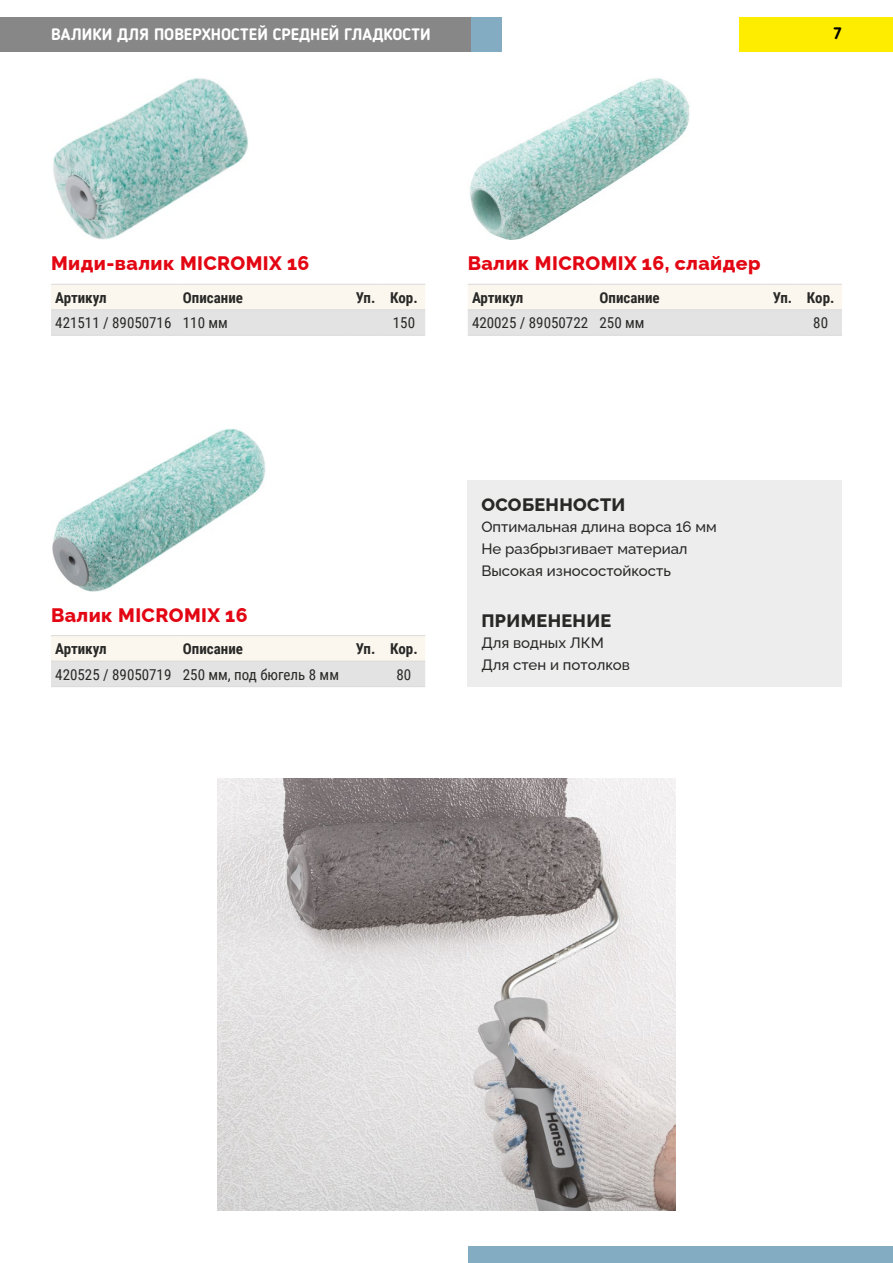
<style>
.page{position:relative;width:893px;height:1263px;background:#fff}
.page>*{position:absolute;margin:0;border:0;box-sizing:border-box;transform-origin:0 0}
.t1{font:800 19.5px "Raleway";letter-spacing:.02em;color:#e30613}
.t2{font:800 18px "Raleway";letter-spacing:.02em;color:#282827}
.t3{font:700 16.5px "Blogger Sans";color:#fff}
.t4{font:700 16.5px "Blogger Sans";color:#000}
.t5{font:500 15px/22.2px "Raleway";color:#282827}
.t6{font:15px "Roboto Condensed";color:#282827}
.t7{font:700 15px "Roboto Condensed";color:#282827}
</style>
<div class="page">
<div style="left:470px;top:17px;width:32px;height:34px;background:#83abc1"></div>
<div style="left:0;top:17px;width:470px;height:34px;background:#878787"></div>
<div style="left:469px;top:1246px;width:424px;height:17px;background:#83abc1"></div>
<div style="left:468px;top:481px;width:374px;height:206px;background:#ededed"></div>
<div style="left:740px;top:17px;width:153px;height:34px;background:#ffed00"></div>
<img style="left:53px;top:78px;width:195px;height:162px">
<img style="left:470px;top:78px;width:220px;height:162px">
<img style="left:52px;top:429px;width:214px;height:163px">
<img style="left:218px;top:779px;width:457px;height:432px">
<svg style="left:51px;top:285px;width:374px;height:50px;background:#eeece8"></svg>
<hr style="left:51px;top:284px;width:128px;height:1px;background:#dadada">
<hr style="left:179px;top:284px;width:170px;height:1px;background:#dadada">
<hr style="left:349px;top:284px;width:34px;height:1px;background:#dadada">
<hr style="left:383px;top:284px;width:42px;height:1px;background:#dadada">
<hr style="left:51px;top:310px;width:128px;height:1px;background:#dadada">
<hr style="left:179px;top:310px;width:170px;height:1px;background:#dadada">
<hr style="left:349px;top:310px;width:34px;height:1px;background:#dadada">
<hr style="left:383px;top:310px;width:42px;height:1px;background:#dadada">
<hr style="left:51px;top:335px;width:128px;height:1px;background:#dadada">
<hr style="left:179px;top:335px;width:170px;height:1px;background:#dadada">
<hr style="left:349px;top:335px;width:34px;height:1px;background:#dadada">
<hr style="left:383px;top:335px;width:42px;height:1px;background:#dadada">
<svg style="left:468px;top:285px;width:374px;height:50px;background:#eeece8"></svg>
<hr style="left:468px;top:284px;width:127px;height:1px;background:#dadada">
<hr style="left:595px;top:284px;width:170px;height:1px;background:#dadada">
<hr style="left:765px;top:284px;width:34px;height:1px;background:#dadada">
<hr style="left:799px;top:284px;width:43px;height:1px;background:#dadada">
<hr style="left:468px;top:310px;width:127px;height:1px;background:#dadada">
<hr style="left:595px;top:310px;width:170px;height:1px;background:#dadada">
<hr style="left:765px;top:310px;width:34px;height:1px;background:#dadada">
<hr style="left:799px;top:310px;width:43px;height:1px;background:#dadada">
<hr style="left:468px;top:335px;width:127px;height:1px;background:#dadada">
<hr style="left:595px;top:335px;width:170px;height:1px;background:#dadada">
<hr style="left:765px;top:335px;width:34px;height:1px;background:#dadada">
<hr style="left:799px;top:335px;width:43px;height:1px;background:#dadada">
<svg style="left:51px;top:636px;width:374px;height:50px;background:#eeece8"></svg>
<hr style="left:51px;top:635px;width:128px;height:1px;background:#dadada">
<hr style="left:179px;top:635px;width:170px;height:1px;background:#dadada">
<hr style="left:349px;top:635px;width:34px;height:1px;background:#dadada">
<hr style="left:383px;top:635px;width:42px;height:1px;background:#dadada">
<hr style="left:51px;top:661px;width:128px;height:1px;background:#dadada">
<hr style="left:179px;top:661px;width:170px;height:1px;background:#dadada">
<hr style="left:349px;top:661px;width:34px;height:1px;background:#dadada">
<hr style="left:383px;top:661px;width:42px;height:1px;background:#dadada">
<hr style="left:51px;top:686px;width:128px;height:1px;background:#dadada">
<hr style="left:179px;top:686px;width:170px;height:1px;background:#dadada">
<hr style="left:349px;top:686px;width:34px;height:1px;background:#dadada">
<hr style="left:383px;top:686px;width:42px;height:1px;background:#dadada">
<p class="t3" style="left:51px;top:25px;width:381px">ВАЛИКИ ДЛЯ ПОВЕРХНОСТЕЙ СРЕДНЕЙ ГЛАДКОСТИ</p>
<p class="t4" style="left:833px;top:23px;width:10px">7</p>
<h1 class="t1" style="left:51px;top:248px;width:260px">Миди-валик MICROMIX 16</h1>
<p class="t7" style="left:55px;top:287px;width:53px">Артикул</p>
<p class="t7" style="left:183px;top:287px;width:62px">Описание</p>
<p class="t7" style="left:356px;top:287px;width:63px">Уп. Кор.</p>
<p class="t6" style="left:55px;top:312px;width:174px">421511 / 89050716 110 мм</p>
<p class="t6" style="left:393px;top:312px;width:24px">150</p>
<h1 class="t1" style="left:468px;top:248px;width:294px">Валик MICROMIX 16, слайдер</h1>
<p class="t7" style="left:472px;top:287px;width:53px">Артикул</p>
<p class="t7" style="left:600px;top:287px;width:62px">Описание</p>
<p class="t7" style="left:773px;top:287px;width:63px">Уп. Кор.</p>
<p class="t6" style="left:472px;top:312px;width:174px">420025 / 89050722 250 мм</p>
<p class="t6" style="left:813px;top:312px;width:16px">80</p>
<h1 class="t1" style="left:51px;top:600px;width:198px">Валик MICROMIX 16</h1>
<p class="t7" style="left:55px;top:638px;width:53px">Артикул</p>
<p class="t7" style="left:183px;top:638px;width:62px">Описание</p>
<p class="t7" style="left:356px;top:638px;width:63px">Уп. Кор.</p>
<p class="t6" style="left:55px;top:664px;width:285px">420525 / 89050719 250 мм, под бюгель 8 мм</p>
<p class="t6" style="left:397px;top:664px;width:16px">80</p>
<p class="t2" style="left:481px;top:491px;width:146px">ОСОБЕННОСТИ</p>
<p class="t5" style="left:481px;top:514px;width:237px">Оптимальная длина ворса 16 мм<br>Не разбрызгивает материал<br>Высокая износостойкость</p>
<p class="t2" style="left:481px;top:607px;width:132px">ПРИМЕНЕНИЕ</p>
<p class="t5" style="left:481px;top:630px;width:150px">Для водных ЛКМ<br>Для стен и потолков</p>
</div>
